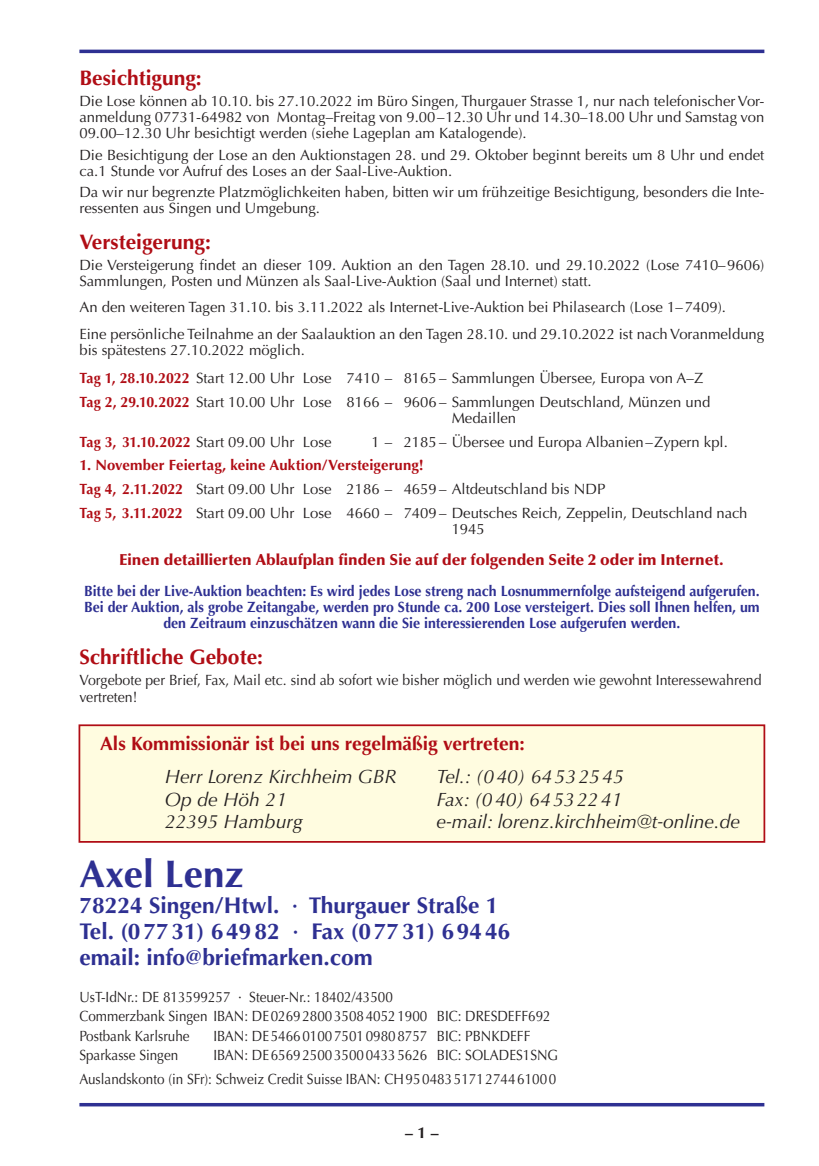
<style>
.page{position:relative;width:819px;height:1166px;background:#fff}
.page>*{position:absolute;margin:0;border:0;box-sizing:border-box;transform-origin:0 0}
.t1{font:700 38.5px "Optima LT Std";color:#2e3092}
.t2{font:700 22.75px/26.2px "Optima LT Std";color:#2e3092}
.t3{font:700 21px "Optima LT Std";color:#b00d15}
.t4{font:italic 19.25px "Optima LT Std";color:#231f20}
.t5{font:700 19.25px "Optima LT Std";color:#b00d15}
.t6{font:900 15.75px "Optima LT Std";color:#b00d15}
.t7{font:700 15.75px "Optima LT Std";color:#231f20}
.t8{font:14.88px/16.1px "Optima LT Std";color:#231f20}
.t9{font:14.88px/19.2px "Optima LT Std";color:#231f20;scale:.91 1}
.t10{font:700 14.88px/16.1px "Optima LT Std";color:#2e3092;text-align:center;scale:.95 1}
.t11{font:14.88px/16.1px "Optima LT Std";color:#231f20;scale:.95 1}
.s1{font-weight:700;color:#b00d15}
</style>
<div class="page">
<hr style="left:79px;top:50px;width:685px;height:3px;background:#2e3092">
<hr style="left:79px;top:1103px;width:685px;height:3px;background:#2e3092">
<div style="left:79px;top:725px;width:685px;height:117px;background:#fffce0"></div>
<div style="left:78px;top:724px;width:687px;height:119px;border:2px solid #b00d15"></div>
<h3 class="t3" style="left:79px;top:66px;width:124px">Besichtigung:</h3>
<p class="t8" style="left:79px;top:93px;width:686px;text-align:justify">Die Lose können ab 10.10. bis 27.10.2022 im Büro Singen, Thurgauer Strasse 1, nur nach telefonischer Vor&shy;anmeldung 07731-64982 von Montag–Freitag von 9.00–12.30 Uhr und 14.30–18.00 Uhr und Samstag von 09.00–12.30 Uhr besichtigt werden (siehe Lageplan am Katalogende).</p>
<p class="t8" style="left:79px;top:147px;width:686px">Die Besichtigung der Lose an den Auktionstagen 28. und 29. Oktober beginnt bereits um 8 Uhr und endet ca.1 Stunde vor Aufruf des Loses an der Saal-Live-Auktion.</p>
<p class="t8" style="left:79px;top:184px;width:686px">Da wir nur begrenzte Platzmöglichkeiten haben, bitten wir um frühzeitige Besichtigung, besonders die Inte&shy;ressenten aus Singen und Umgebung.</p>
<h3 class="t3" style="left:79px;top:230px;width:133px">Versteigerung:</h3>
<p class="t8" style="left:79px;top:257px;width:686px">Die Versteigerung findet an dieser 109. Auktion an den Tagen 28.10. und 29.10.2022 (Lose 7410–9606)<br>Sammlungen, Posten und Münzen als Saal-Live-Auktion (Saal und Internet) statt.</p>
<p class="t8" style="left:79px;top:294px;width:686px;line-height:26.1px">An den weiteren Tagen 31.10. bis 3.11.2022 als Internet-Live-Auktion bei Philasearch (Lose 1–7409).<br>Eine persönliche Teilnahme an der Saalauktion an den Tagen 28.10. und 29.10.2022 ist nach Voranmeldung</p>
<p class="t8" style="left:79px;top:336px;width:625px;line-height:28.5px">bis spätestens 27.10.2022 möglich.<br><span class="s1">Tag 1, 28.10.2022</span> Start 12.00 Uhr Lose 7410 – 8165 – Sammlungen Übersee, Europa von A–Z</p>
<p class="t8" style="left:451px;top:394px;width:260px;text-indent:-372px"><span class="s1">Tag 2, 29.10.2022</span> Start 10.00 Uhr Lose 8166 – 9606 – Sammlungen Deutschland, Münzen und<br>Medaillen</p>
<p class="t8" style="left:79px;top:434px;width:254px"><span class="s1">Tag 3, 31.10.2022</span> Start 09.00 Uhr Lose</p>
<p class="t8" style="left:371px;top:434px;width:358px">1 – 2185 – Übersee und Europa Albanien–Zypern kpl.</p>
<p class="t8" style="left:79px;top:454px;width:669px;line-height:23.6px"><span class="s1">1. November Feiertag, keine Auktion/Versteigerung!<br>Tag 4, 2.11.2022</span> Start 09.00 Uhr Lose 2186 – 4659 – Altdeutschland bis NDP<br><span class="s1">Tag 5, 3.11.2022</span> Start 09.00 Uhr Lose 4660 – 7409 – Deutsches Reich, Zeppelin, Deutschland nach</p>
<p class="t8" style="left:451px;top:521px;width:35px">1945</p>
<p class="t6" style="left:120px;top:550px;width:606px">Einen detaillierten Ablaufplan finden Sie auf der folgenden Seite 2 oder im Internet.</p>
<p class="t10" style="left:84px;top:583px;width:712px">Bitte bei der Live-Auktion beachten: Es wird jedes Lose streng nach Losnummernfolge aufsteigend aufgerufen.<br>Bei der Auktion, als grobe Zeitangabe, werden pro Stunde ca. 200 Lose versteigert. Dies soll Ihnen helfen, um den Zeitraum einzuschätzen wann die Sie interessierenden Lose aufgerufen werden.</p>
<h3 class="t3" style="left:79px;top:645px;width:185px">Schriftliche Gebote:</h3>
<p class="t11" style="left:79px;top:672px;width:719px">Vorgebote per Brief, Fax, Mail etc. sind ab sofort wie bisher möglich und werden wie gewohnt Interessewahrend vertreten!</p>
<p class="t5" style="left:100px;top:732px;width:426px">Als Kommissionär ist bei uns regelmäßig vertreten:</p>
<p class="t4" style="left:165px;top:765px;width:233px">Herr Lorenz Kirchheim GBR</p>
<p class="t4" style="left:436px;top:765px;width:189px">Tel.: (040) 64532545</p>
<p class="t4" style="left:165px;top:788px;width:123px">Op de Höh 21</p>
<p class="t4" style="left:436px;top:788px;width:187px">Fax: (040) 64532241</p>
<p class="t4" style="left:165px;top:810px;width:140px">22395 Hamburg</p>
<p class="t4" style="left:436px;top:810px;width:305px">e-mail: lorenz.kirchheim@t-online.de</p>
<h1 class="t1" style="left:79px;top:851px;width:166px">Axel Lenz</h1>
<h2 class="t2" style="left:79px;top:892px;width:432px">78224 Singen/Htwl. · Thurgauer Straße 1<br>Tel. (07731) 64982 · Fax (07731) 69446 email: info@briefmarken.com</h2>
<p class="t9" style="left:79px;top:987px;width:519px">UsT-IdNr.: DE 813599257 · Steuer-Nr.: 18402/43500<br>Commerzbank Singen IBAN: DE02692800350840521900 BIC: DRESDEFF692<br>Postbank Karlsruhe</p>
<p class="t9" style="left:213px;top:1026px;width:350px">IBAN: DE54660100750109808757 BIC: PBNKDEFF</p>
<p class="t9" style="left:79px;top:1045px;width:110px">Sparkasse Singen</p>
<p class="t9" style="left:79px;top:1043px;width:527px;line-height:24.2px;text-align:right">IBAN: DE65692500350004335626 BIC: SOLADES1SNG<br>Auslandskonto (in SFr): Schweiz Credit Suisse IBAN: CH9504835171274461000</p>
<p class="t7" style="left:405px;top:1123px;width:35px">– 1 –</p>
</div>
